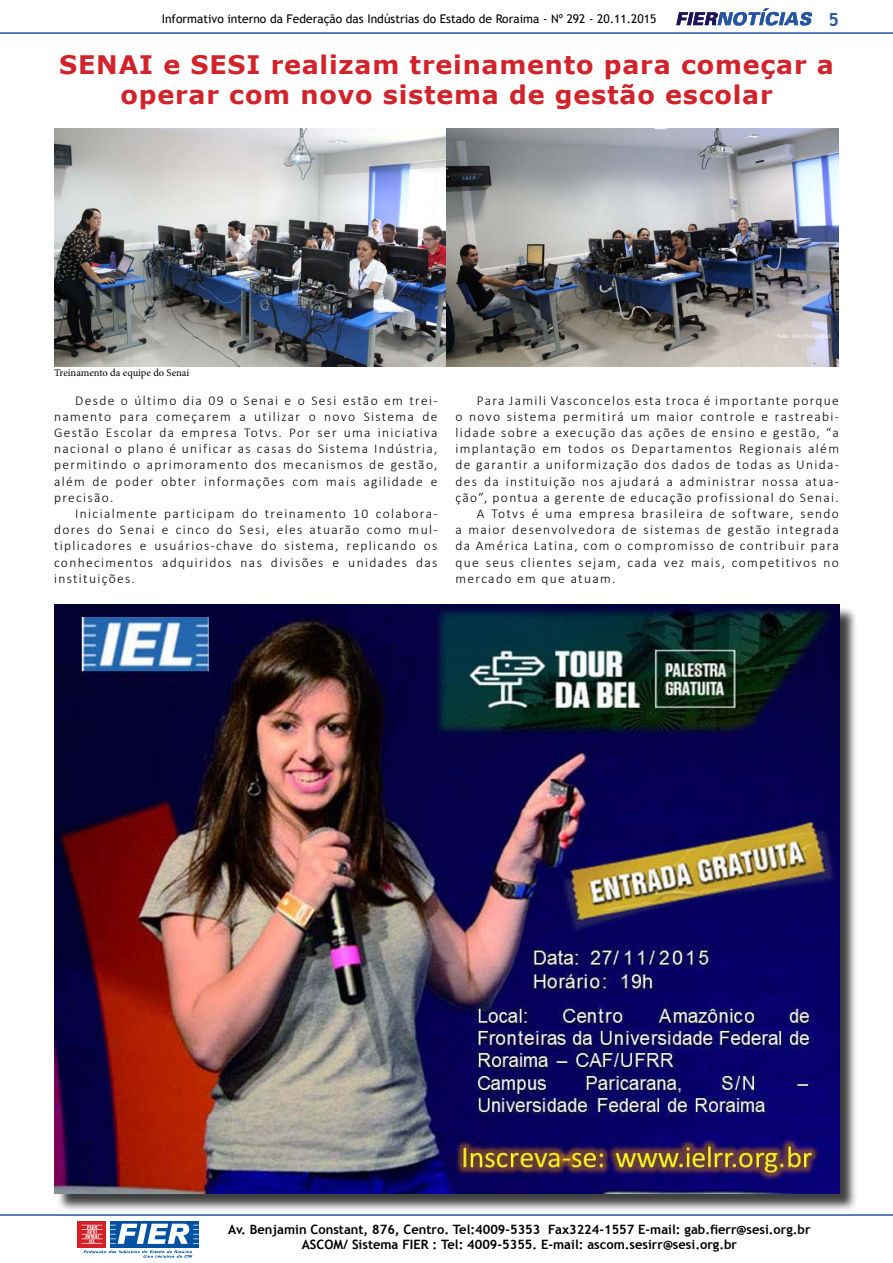
<style>
.page{position:relative;width:893px;height:1263px;background:#fff}
.page>*{position:absolute;margin:0;border:0;box-sizing:border-box;transform-origin:0 0}
.t1{font:700 25.5px/30.6px "Verdana";letter-spacing:.03em;color:#d2232a;text-align:center}
.t2{font:700 18px "Trebuchet MS";color:#2654a5}
.t3{font:300 13.5px/16.2px "Calibri";letter-spacing:.1em;color:#000;text-align:justify}
.t4{font:700 12.9px/15.5px "Trebuchet MS";color:#000;text-align:center}
.t5{font:12px "Trebuchet MS";color:#000}
.t6{font:10.5px "Minion Pro";letter-spacing:-.005em;color:#000}
.t7{font:6px "Minion Pro";letter-spacing:-.005em;color:#fff}
</style>
<div class="page">
<svg style="left:676px;top:8px;width:136px;height:18px"></svg>
<hr style="left:0;top:32px;width:893px;height:2px;background:#2654a5">
<hr style="left:0;top:1214px;width:893px;height:2px;background:#2654a5">
<div style="left:56px;top:606px;width:802px;height:606px;background:#000;opacity:.75"></div>
<img style="left:54px;top:604px;width:785px;height:589px">
<svg style="left:110px;top:1221px;width:89px;height:26px"></svg>
<div style="left:78px;top:1221px;width:28px;height:26px;background:#d52027"></div>
<svg style="left:82px;top:1225px;width:20px;height:19px"></svg>
<svg style="left:110px;top:1224px;width:89px;height:20px"></svg>
<svg style="left:83px;top:1250px;width:109px;height:8px"></svg>
<img style="left:54px;top:129px;width:785px;height:237px">
<p class="t5" style="left:162px;top:11px;width:496px">Informativo interno da Federação das Indústrias do Estado de Roraima - Nº 292 - 20.11.2015</p>
<h2 class="t2" style="left:828px;top:8px;width:12px">5</h2>
<h1 class="t1" style="left:59px;top:48px;width:776px">SENAI e SESI realizam treinamento para começar a operar com novo sistema de gestão escolar</h1>
<p class="t6" style="left:54px;top:365px;width:137px">Treinamento da equipe do Senai</p>
<p class="t3" style="left:54px;top:392px;width:385px;text-indent:21px">Desde o último dia 09 o Senai e o Sesi estão em trei&shy;namento para começarem a utilizar o novo Sistema de Gestão Escolar da empresa Totvs. Por ser uma iniciativa nacional o plano é unificar as casas do Sistema Indústria, permitindo o aprimoramento dos mecanismos de gestão, além de poder obter informações com mais agilidade e precisão.</p>
<p class="t3" style="left:54px;top:505px;width:385px;text-indent:21px">Inicialmente participam do treinamento 10 colabora&shy;dores do Senai e cinco do Sesi, eles atuarão como mul&shy;tiplicadores e usuários-chave do sistema, replicando os conhecimentos adquiridos nas divisões e unidades das instituições.</p>
<p class="t7" style="left:777px;top:333px;width:54px">Foto: ASCOM/SENAI</p>
<p class="t3" style="left:477px;top:392px;width:364px">Para Jamili Vasconcelos esta troca é importante porque</p>
<p class="t3" style="left:455px;top:408px;width:385px">o novo sistema permitirá um maior controle e rastreabi-</p>
<p class="t3" style="left:455px;top:424px;width:385px">lidade sobre a execução das ações de ensino e gestão, “a</p>
<p class="t3" style="left:455px;top:440px;width:385px">implantação em todos os Departamentos Regionais além</p>
<p class="t3" style="left:455px;top:457px;width:385px">de garantir a uniformização dos dados de todas as Unida-</p>
<p class="t3" style="left:455px;top:473px;width:385px">des da instituição nos ajudará a administrar nossa atua-</p>
<p class="t3" style="left:455px;top:489px;width:385px">ção”, pontua a gerente de educação profissional do Senai.</p>
<p class="t3" style="left:477px;top:505px;width:364px">A Totvs é uma empresa brasileira de software, sendo</p>
<p class="t3" style="left:455px;top:521px;width:385px">a maior desenvolvedora de sistemas de gestão integrada</p>
<p class="t3" style="left:455px;top:538px;width:385px">da América Latina, com o compromisso de contribuir para</p>
<p class="t3" style="left:455px;top:554px;width:385px">que seus clientes sejam, cada vez mais, competitivos no</p>
<p class="t3" style="left:455px;top:570px;width:162px">mercado em que atuam.</p>
<p class="t4" style="left:228px;top:1221px;width:584px">Av. Benjamin Constant, 876, Centro. Tel:4009-5353 Fax3224-1557 E-mail: gab.fierr@sesi.org.br<br>ASCOM/ Sistema FIER : Tel: 4009-5355. E-mail: ascom.sesirr@sesi.org.br</p>
</div>
